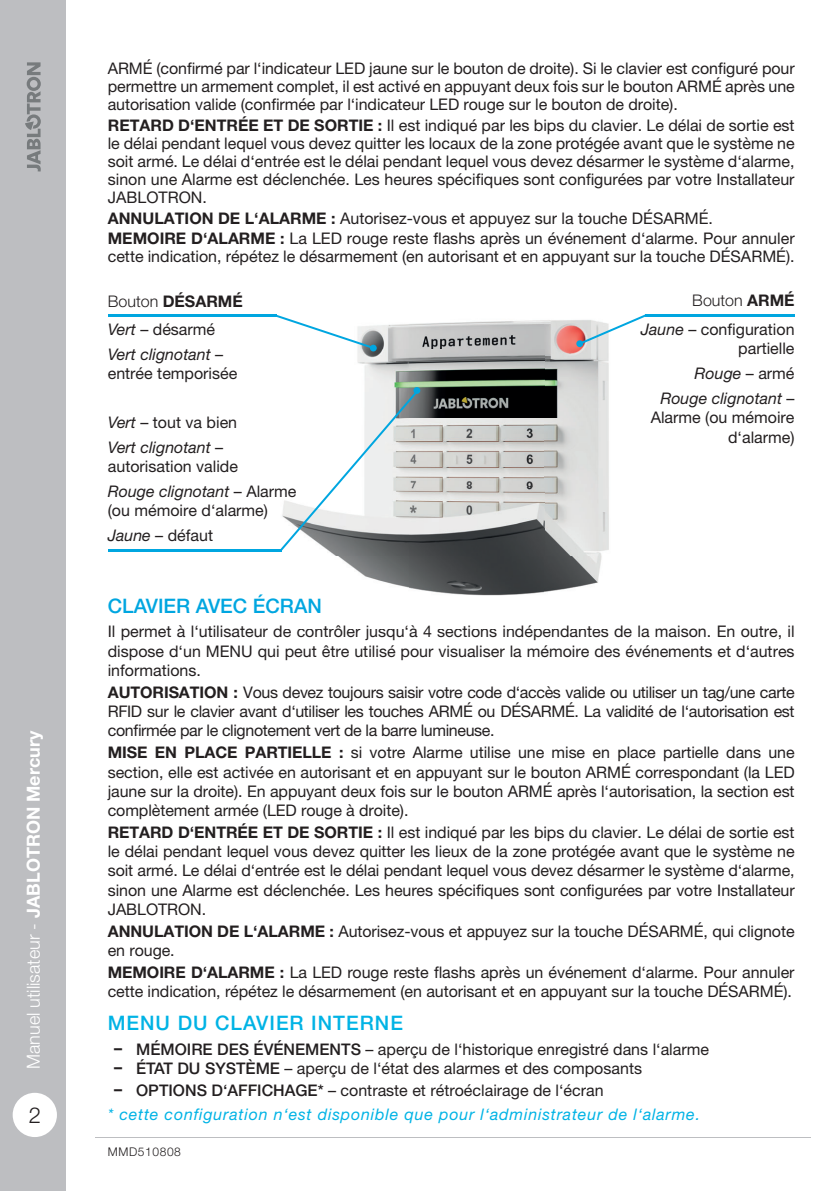
<style>
.page{position:relative;width:840px;height:1191px;background:#fff}
.page>*{position:absolute;margin:0;border:0;box-sizing:border-box;transform-origin:0 0}
.t1{font:300 22px "Helvetica Neue LT Pro";color:#231f20}
.t2{font:500 20px "Helvetica Neue LT Pro";letter-spacing:.05em;color:#00b3e5}
.t3{font:500 20px "Helvetica Neue LT Pro";color:#00a6e0}
.t4{font:300 18px "Helvetica Neue LT Pro";color:#fff}
.t5{font:16px/19.2px "Helvetica Neue LT Pro";color:#231f20;text-align:justify}
.t6{font:italic 16px/24.8px "Helvetica Neue LT Pro";letter-spacing:.05em;color:#00b3e5}
.t7{font:italic 16px/24.8px "Helvetica Neue LT Pro";color:#231f20}
.t8{font:700 16px "Helvetica Neue LT Pro";color:#231f20}
.t9{font:300 16px "Helvetica Neue LT Pro";color:#231f20}
.t10{font:300 12px "Helvetica Neue LT Pro";letter-spacing:.05em;color:#231f20}
.s1{font-weight:700}
.s2{font-weight:300}
.s3{font-style:normal}
.s4{font-style:italic}
.s5{font-family:"Arial";font-weight:700}
.s6{font-weight:500}
.s7{font-family:"Arial";font-weight:700;font-style:normal;color:#231f20}
.s8{font-weight:500;font-style:normal;color:#231f20}
.s9{font-style:normal;color:#231f20}
</style>
<div class="page">
<div style="left:0;top:0;width:65px;height:1191px;background:#bdbec1"></div>
<svg style="left:25px;top:62px;width:16px;height:109px"></svg>
<div style="left:13px;top:1092px;width:44px;height:45px;background:#fff;border-radius:50%"></div>
<img style="left:273px;top:316px;width:336px;height:280px">
<img style="left:273px;top:594px;width:47px;height:2px">
<svg style="left:279px;top:387px;width:141px;height:164px"></svg>
<hr style="left:108px;top:549px;width:173px;height:2px;background:#00a6e0">
<hr style="left:108px;top:314px;width:168px;height:2px;background:#00a6e0">
<hr style="left:644px;top:314px;width:150px;height:2px;background:#00a6e0">
<svg style="left:576px;top:314px;width:70px;height:33px"></svg>
<svg style="left:275px;top:314px;width:101px;height:37px"></svg>
<p class="t4" style="left:27px;top:1069px;width:340px;rotate:-90deg">Manuel utilisateur - <span class="s1">JABLOTRON Mercury</span></p>
<h1 class="t1" style="left:29px;top:1107px;width:14px">2</h1>
<p class="t5" style="left:108px;top:61px;width:688px;line-height:18px">ARMÉ (confirmé par l‘indicateur LED jaune sur le bouton de droite). Si le clavier est configuré pour permettre un armement complet, il est activé en appuyant deux fois sur le bouton ARMÉ après une autorisation valide (confirmée par l‘indicateur LED rouge sur le bouton de droite).</p>
<p class="t5" style="left:108px;top:118px;width:688px;line-height:18px"><span class="s1">RETARD D‘ENTRÉE ET DE SORTIE :</span> Il est indiqué par les bips du clavier. Le délai de sortie est le délai pendant lequel vous devez quitter les locaux de la zone protégée avant que le système ne soit armé. Le délai d‘entrée est le délai pendant lequel vous devez désarmer le système d‘alarme, sinon une Alarme est déclenchée. Les heures spécifiques sont configurées par votre Installateur JABLOTRON.</p>
<p class="t5" style="left:108px;top:209px;width:688px;line-height:20.8px"><span class="s1">ANNULATION DE L‘ALARME :</span> Autorisez-vous et appuyez sur la touche DÉSARMÉ.<br><span class="s1">MEMOIRE D‘ALARME :</span> La LED rouge reste flashs après un événement d‘alarme. Pour annuler</p>
<p class="t5" style="left:108px;top:249px;width:688px">cette indication, répétez le désarmement (en autorisant et en appuyant sur la touche DÉSARMÉ).</p>
<p class="t8" style="left:108px;top:295px;width:136px"><span class="s2">Bouton</span> DÉSARMÉ</p>
<p class="t9" style="left:692px;top:295px;width:104px">Bouton <span class="s1">ARMÉ</span></p>
<p class="t7" style="left:108px;top:319px;width:117px">Vert <span class="s3">– désarmé<br></span>Vert clignotant <span class="s3">–</span></p>
<p class="t5" style="left:108px;top:366px;width:131px">entrée temporisée</p>
<p class="t7" style="left:108px;top:412px;width:131px">Vert <span class="s3">– tout va bien<br></span>Vert clignotant <span class="s3">–</span></p>
<p class="t5" style="left:108px;top:456px;width:190px;line-height:24.8px">autorisation valide<br><span class="s4">Rouge clignotant</span> – Alarme</p>
<p class="t5" style="left:108px;top:500px;width:162px;line-height:24.8px">(ou mémoire d‘alarme)<br><span class="s4">Jaune</span> – défaut</p>
<p class="t5" style="left:640px;top:322px;width:155px;text-align:right"><span class="s4">Jaune</span> – configuration partielle</p>
<p class="t7" style="left:660px;top:363px;width:135px;text-align:right">Rouge <span class="s3">– armé<br></span>Rouge clignotant <span class="s3">–</span></p>
<p class="t5" style="left:650px;top:410px;width:145px;text-align:right">Alarme (ou mémoire d‘alarme)</p>
<p class="t3" style="left:108px;top:598px;width:215px">CLAVIER AVEC ÉCRAN</p>
<p class="t5" style="left:108px;top:624px;width:688px">Il permet à l‘utilisateur e con r er usqu‘à 4 sec ons n pen an es de la maison. En outre, il dispose d‘un MENU qui peut être utilisé pour visualiser la mémoire des événements et d‘autres informations.</p>
<p class="t5" style="left:108px;top:684px;width:688px"><span class="s1">AUTORISATION :</span> Vous devez toujours saisir votre code d‘accès valide ou utiliser un tag/une carte RFID sur le clavier avant d‘utiliser les touches ARMÉ ou DÉSARMÉ. La validité de l‘autorisation est confirmée par le clignotement vert de la barre lumineuse.</p>
<p class="t5" style="left:108px;top:745px;width:688px"><span class="s1">MISE EN PLACE PARTIELLE :</span> si votre Alarme utilise une mise en place partielle dans une section, elle est activée en autorisant et en appuyant sur le bouton ARMÉ correspondant (la LED jaune sur la droite). En appuyant deux fois sur le bouton ARMÉ après l‘autorisation, la section est complètement armée (LED rouge à droite).</p>
<p class="t5" style="left:108px;top:824px;width:688px"><span class="s1">RETARD D‘ENTRÉE ET DE SORTIE :</span> Il est indiqué par les bips du clavier. Le délai de sortie est le délai pendant lequel vous devez quitter les lieux de la zone protégée avant que le système ne soit armé. Le délai d‘entrée est le délai pendant lequel vous devez désarmer le système d‘alarme, sinon une Alarme est déclenchée. Les heures spécifiques sont configurées par votre Installateur JABLOTRON.</p>
<p class="t5" style="left:108px;top:923px;width:688px"><span class="s1">ANNULATION DE L‘ALARME :</span> Autorisez-vous et appuyez sur la touche DÉSARMÉ, qui clignote en rouge.</p>
<p class="t5" style="left:108px;top:964px;width:688px"><span class="s1">MEMOIRE D‘ALARME :</span> La LED rouge reste flashs après un événement d‘alarme. Pour annuler cette indication, répétez le désarmement (en autorisant et en appuyant sur la touche DÉSARMÉ).</p>
<p class="t2" style="left:108px;top:1015px;width:296px">MENU DU CLAVIER INTERNE</p>
<p class="t5" style="left:113px;top:1041px;width:596px"><span class="s5">−</span> <span class="s6">MÉMOIRE DES ÉVÉNEMENTS</span> – aperçu de l‘historique enregistré dans l‘alarme <span class="s5">−</span> <span class="s6">ÉTAT DU SYSTÈME</span> – aperçu de l‘état des alarmes et des composants</p>
<p class="t6" style="left:108px;top:1079px;width:593px;text-indent:6px"><span class="s7">−</span> <span class="s8">OPTIONS D‘AFFICHAGE*</span> <span class="s9">– contraste et rétroéclairage de l‘écran<br></span>* cette configuration n‘est disponible que pour l‘administrateur de l‘alarme.</p>
<p class="t5" style="left:273px;top:624px;width:11px">d</p>
<p class="t5" style="left:323px;top:624px;width:47px">tôl j</p>
<p class="t5" style="left:462px;top:624px;width:10px">ti</p>
<p class="t5" style="left:502px;top:624px;width:32px">i dé</p>
<p class="t5" style="left:559px;top:624px;width:34px">d t</p>
<p class="t10" style="left:108px;top:1147px;width:75px">MMD510808</p>
</div>
